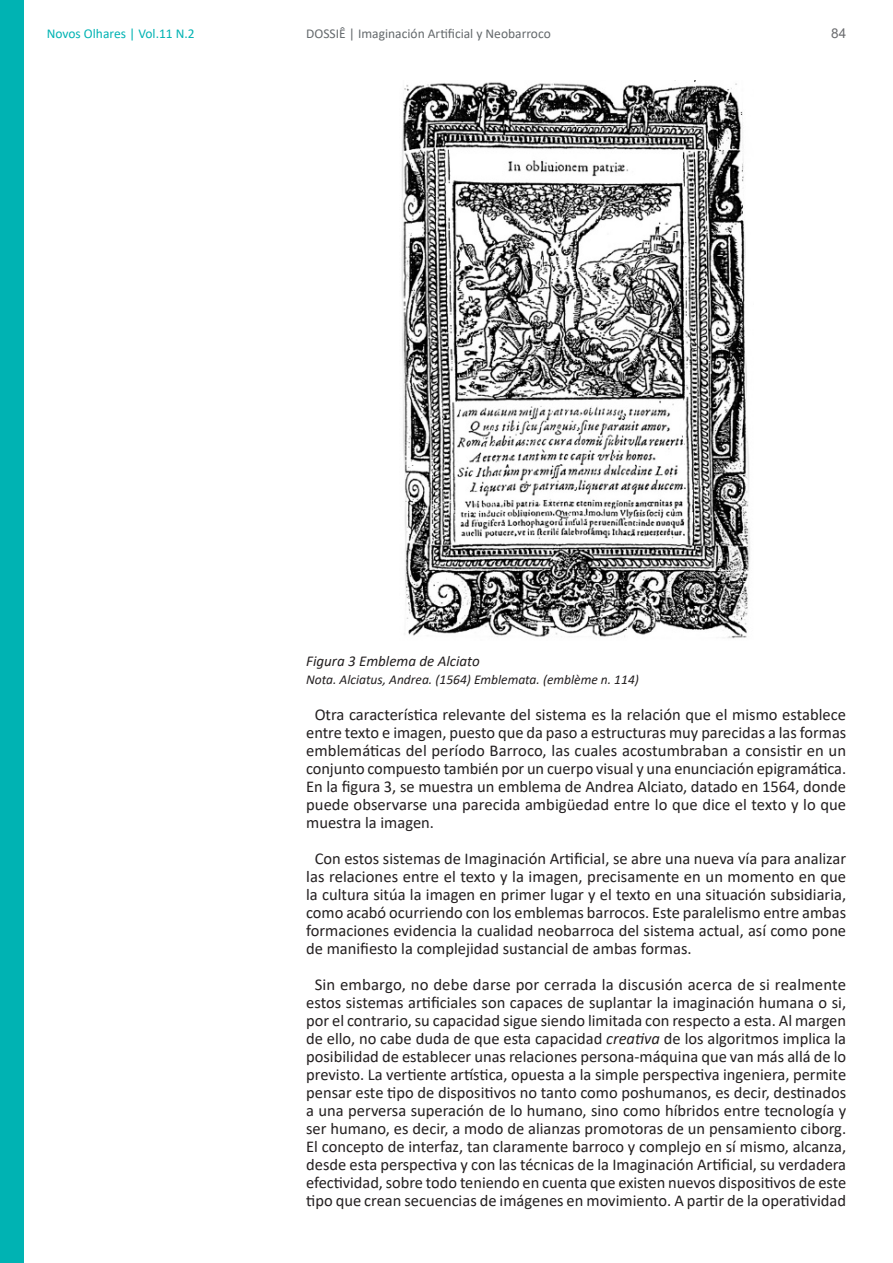
<style>
.page{position:relative;width:893px;height:1263px;background:#fff}
.page>*{position:absolute;margin:0;border:0;box-sizing:border-box;transform-origin:0 0}
.TEXTO{font:16.5px/18px "Calibri";color:#231f20;text-align:justify}
.IMAGEM_Legenda{font:italic 15px "Calibri";color:#231f20}
.IMAGEM_Fonte{font:italic 13.5px "Calibri";color:#231f20}
.t1{font:13.5px "Calibri";color:#64696c}
.t2{font:13.5px "Calibri";color:#00b3b3}
.t3{font:13.5px "Arial";color:#6c6d70}
.s1{font-style:italic}
</style>
<div class="page">
<div style="left:0;top:0;width:24px;height:1263px;background:#00b3b3"></div>
<img style="left:401px;top:81px;width:349px;height:558px">
<p class="t2" style="left:47px;top:24px;width:150px">Novos Olhares | Vol.11 N.2</p>
<p class="t1" style="left:306px;top:24px;width:246px">DOSSIÊ | Imaginación Artificial y Neobarroco</p>
<p class="t3" style="left:831px;top:24px;width:17px">84</p>
<p class="IMAGEM_Legenda" style="left:306px;top:651px;width:175px">Figura 3 Emblema de Alciato</p>
<p class="IMAGEM_Fonte" style="left:306px;top:670px;width:334px">Nota. Alciatus, Andrea. (1564) Emblemata. (emblème n. 114)</p>
<p class="TEXTO" style="left:306px;top:705px;width:542px;text-indent:9px">Otra característica relevante del sistema es la relación que el mismo establece entre texto e imagen, puesto que da paso a estructuras muy parecidas a las formas emblemáticas del período Barroco, las cuales acostumbraban a consistir en un conjunto compuesto también por un cuerpo visual y una enunciación epigramática.<br>En la figura 3, se muestra un emblema de Andrea Alciato, datado en 1564, donde puede observarse una parecida ambigüedad entre lo que dice el texto y lo que muestra la imagen.</p>
<p class="TEXTO" style="left:306px;top:849px;width:542px;text-indent:9px">Con estos sistemas de Imaginación Artificial, se abre una nueva vía para analizar las relaciones entre el texto y la imagen, precisamente en un momento en que la cultura sitúa la imagen en primer lugar y el texto en una situación subsidiaria, como acabó ocurriendo con los emblemas barrocos. Este paralelismo entre ambas formaciones evidencia la cualidad neobarroca del sistema actual, así como pone de manifiesto la complejidad sustancial de ambas formas.</p>
<p class="TEXTO" style="left:306px;top:975px;width:542px;text-align:center">Sin embargo, no debe darse por cerrada la discusión acerca de si realmente estos sistemas artificiales son capaces de suplantar la imaginación humana o si, por el contrario, su capacidad sigue siendo limitada con respecto a esta. Al margen de ello, no cabe duda de que esta capacidad <span class="s1">creativa</span> de los algoritmos implica la posibilidad de establecer unas relaciones persona-máquina que van más allá de lo previsto. La vertiente artística, opuesta a la simple perspectiva ingeniera, permite pensar este tipo de dispositivos no tanto como poshumanos, es decir, destinados a una perversa superación de lo humano, sino como híbridos entre tecnología y ser humano, es decir, a modo de alianzas promotoras de un pensamiento ciborg.<br>El concepto de interfaz, tan claramente barroco y complejo en sí mismo, alcanza, desde esta perspectiva y con las técnicas de la Imaginación Artificial, su verdadera efectividad, sobre todo teniendo en cuenta que existen nuevos dispositivos de este tipo que crean secuencias de imágenes en movimiento. A partir de la operatividad</p>
</div>
